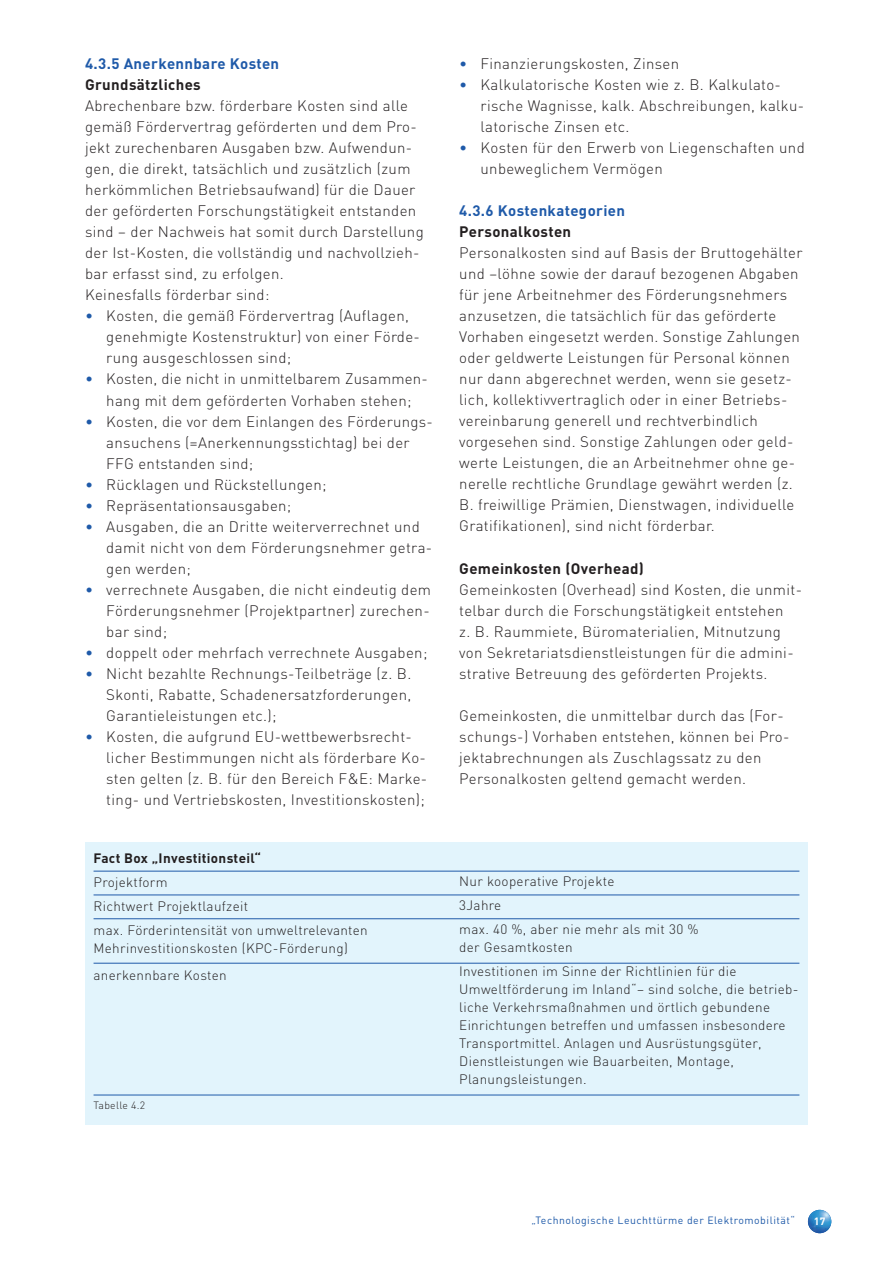
<style>
.page{position:relative;width:893px;height:1263px;background:#fff}
.page>*{position:absolute;margin:0;border:0;box-sizing:border-box;transform-origin:0 0}
.t1{font:300 15px/21px "DIN";letter-spacing:.025em;color:#231f20}
.t2{font:700 15px "DIN";letter-spacing:.025em;color:#231f20}
.t3{font:700 15px "DIN";letter-spacing:.025em;color:#1f5aa9}
.t4{font:300 13.5px/24px "DIN";letter-spacing:.025em;color:#231f20}
.t5{font:700 13.5px "DIN";letter-spacing:.025em;color:#231f20}
.t6{font:10.5px "DIN";letter-spacing:.05em;color:#1f5aa9}
.t7{font:300 10.5px "DIN";letter-spacing:.025em;color:#231f20}
.t8{font:700 10.5px "DIN";color:#fff}
.s1{color:#1f5aa9}
</style>
<div class="page">
<div style="left:85px;top:842px;width:723px;height:282px;background:#e2f4fc"></div>
<hr style="left:94px;top:871px;width:705px;height:1px;background:#1f5aa9">
<hr style="left:94px;top:894px;width:705px;height:1px;background:#1f5aa9">
<hr style="left:94px;top:918px;width:705px;height:1px;background:#1f5aa9">
<hr style="left:94px;top:963px;width:705px;height:1px;background:#1f5aa9">
<hr style="left:94px;top:1095px;width:705px;height:1px;background:#1f5aa9">
<img style="left:808px;top:1210px;width:23px;height:23px">
<p class="t3" style="left:85px;top:55px;width:196px">4.3.5 Anerkennbare Kosten</p>
<p class="t2" style="left:85px;top:76px;width:117px">Grundsätzliches</p>
<p class="t1" style="left:85px;top:96px;width:340px">Abrechenbare bzw. förderbare Kosten sind alle gemäß Fördervertrag geförderten und dem Pro&shy;jekt zurechenbaren Ausgaben bzw. Aufwendun&shy;gen, die direkt, tatsächlich und zusätzlich (zum herkömmlichen Betriebsaufwand) für die Dauer der geförderten Forschungstätigkeit entstanden sind – der Nachweis hat somit durch Darstellung der Ist-Kosten, die vollständig und nachvollzieh&shy;bar erfasst sind, zu erfolgen.<br>Keinesfalls förderbar sind:</p>
<p class="t1" style="left:106px;top:306px;width:315px;text-indent:-21px"><span class="s1">•</span> Kosten, die gemäß Fördervertrag (Auflagen, genehmigte Kostenstruktur) von einer Förde&shy;rung ausgeschlossen sind;</p>
<p class="t1" style="left:85px;top:369px;width:344px;text-align:center"><span class="s1">•</span> Kosten, die nicht in unmittelbarem Zusammen&shy;hang mit dem geförderten Vorhaben stehen;</p>
<p class="t1" style="left:106px;top:411px;width:328px;text-indent:-21px"><span class="s1">•</span> Kosten, die vor dem Einlangen des Förderungs&shy;ansuchens (=Anerkennungsstichtag) bei der<br>FFG entstanden sind;</p>
<p class="t1" style="left:85px;top:474px;width:243px"><span class="s1">•</span> Rücklagen und Rückstellungen;</p>
<p class="t1" style="left:85px;top:495px;width:208px"><span class="s1">•</span> Repräsentationsausgaben;</p>
<p class="t1" style="left:106px;top:516px;width:327px;text-indent:-21px"><span class="s1">•</span> Ausgaben, die an Dritte weiterverrechnet und damit nicht von dem Förderungsnehmer getra&shy;gen werden;</p>
<p class="t1" style="left:106px;top:579px;width:326px;text-align:justify;text-indent:-21px"><span class="s1">•</span> verrechnete Ausgaben, die nicht eindeutig dem Förderungsnehmer (Projektpartner) zurechen&shy;bar sind;</p>
<p class="t1" style="left:85px;top:642px;width:344px"><span class="s1">•</span> doppelt oder mehrfach verrechnete Ausgaben;</p>
<p class="t1" style="left:106px;top:663px;width:307px;text-align:justify;text-indent:-21px"><span class="s1">•</span> Nicht bezahlte Rechnungs-Teilbeträge (z. B.<br>Skonti, Rabatte, Schadenersatzforderungen, Garantieleistungen etc.);</p>
<p class="t1" style="left:106px;top:726px;width:323px;text-indent:-21px"><span class="s1">•</span> Kosten, die aufgrund EU-wettbewerbsrecht&shy;licher Bestimmungen nicht als förderbare Ko&shy;sten gelten (z. B. für den Bereich F&amp;E: Marke&shy;ting- und Vertriebskosten, Investitionskosten);</p>
<p class="t5" style="left:94px;top:850px;width:169px">Fact Box „Investitionsteil“</p>
<p class="t4" style="left:94px;top:870px;width:276px">Projektform<br>Richtwert Projektlaufzeit<br>max. Förderintensität von umweltrelevanten</p>
<p class="t4" style="left:94px;top:935px;width:256px;line-height:27px">Mehrinvestitionskosten (KPC-Förderung) anerkennbare Kosten</p>
<p class="t7" style="left:94px;top:1099px;width:53px">Tabelle 4.2</p>
<p class="t1" style="left:459px;top:53px;width:221px"><span class="s1">•</span> Finanzierungskosten, Zinsen</p>
<p class="t1" style="left:480px;top:74px;width:325px;text-indent:-21px"><span class="s1">•</span> Kalkulatorische Kosten wie z. B. Kalkulato&shy;rische Wagnisse, kalk. Abschreibungen, kalku&shy;latorische Zinsen etc.</p>
<p class="t1" style="left:480px;top:137px;width:326px;text-indent:-21px"><span class="s1">•</span> Kosten für den Erwerb von Liegenschaften und unbeweglichem Vermögen</p>
<p class="t3" style="left:459px;top:202px;width:167px">4.3.6 Kostenkategorien</p>
<p class="t2" style="left:459px;top:223px;width:113px">Personalkosten</p>
<p class="t1" style="left:459px;top:242px;width:345px">Personalkosten sind auf Basis der Bruttogehälter und –löhne sowie der darauf bezogenen Abgaben für jene Arbeitnehmer des Förderungsnehmers anzusetzen, die tatsächlich für das geförderte Vorhaben eingesetzt werden. Sonstige Zahlungen oder geldwerte Leistungen für Personal können nur dann abgerechnet werden, wenn sie gesetz&shy;lich, kollektivvertraglich oder in einer Betriebs&shy;vereinbarung generell und rechtverbindlich vorgesehen sind. Sonstige Zahlungen oder geld&shy;werte Leistungen, die an Arbeitnehmer ohne ge&shy;nerelle rechtliche Grundlage gewährt werden (z.<br>B. freiwillige Prämien, Dienstwagen, individuelle Gratifikationen), sind nicht förderbar.</p>
<p class="t2" style="left:459px;top:560px;width:186px">Gemeinkosten (Overhead)</p>
<p class="t1" style="left:459px;top:579px;width:344px">Gemeinkosten (Overhead) sind Kosten, die unmit&shy;telbar durch die Forschungstätigkeit entstehen<br>z. B. Raummiete, Büromaterialien, Mitnutzung von Sekretariatsdienstleistungen für die admini&shy;strative Betreuung des geförderten Projekts.</p>
<p class="t1" style="left:459px;top:705px;width:332px">Gemeinkosten, die unmittelbar durch das (For&shy;schungs-) Vorhaben entstehen, können bei Pro&shy;jektabrechnungen als Zuschlagssatz zu den Personalkosten geltend gemacht werden.</p>
<p class="t4" style="left:459px;top:870px;width:241px">Nur kooperative Projekte<br>3Jahre<br>max. 40 %, aber nie mehr als mit 30 %</p>
<p class="t4" style="left:459px;top:936px;width:279px">der Gesamtkosten<br>Investitionen im Sinne der Richtlinien für die</p>
<p class="t4" style="left:459px;top:981px;width:341px;line-height:18px">Umweltförderung im Inland“– sind solche, die betrieb&shy;liche Verkehrsmaßnahmen und örtlich gebundene Einrichtungen betreffen und umfassen insbesondere Transportmittel. Anlagen und Ausrüstungsgüter, Dienstleistungen wie Bauarbeiten, Montage, Planungsleistungen.</p>
<p class="t6" style="left:531px;top:1214px;width:265px">„Technologische Leuchttürme der Elektromobilität“</p>
<p class="t8" style="left:814px;top:1215px;width:13px">17</p>
</div>
